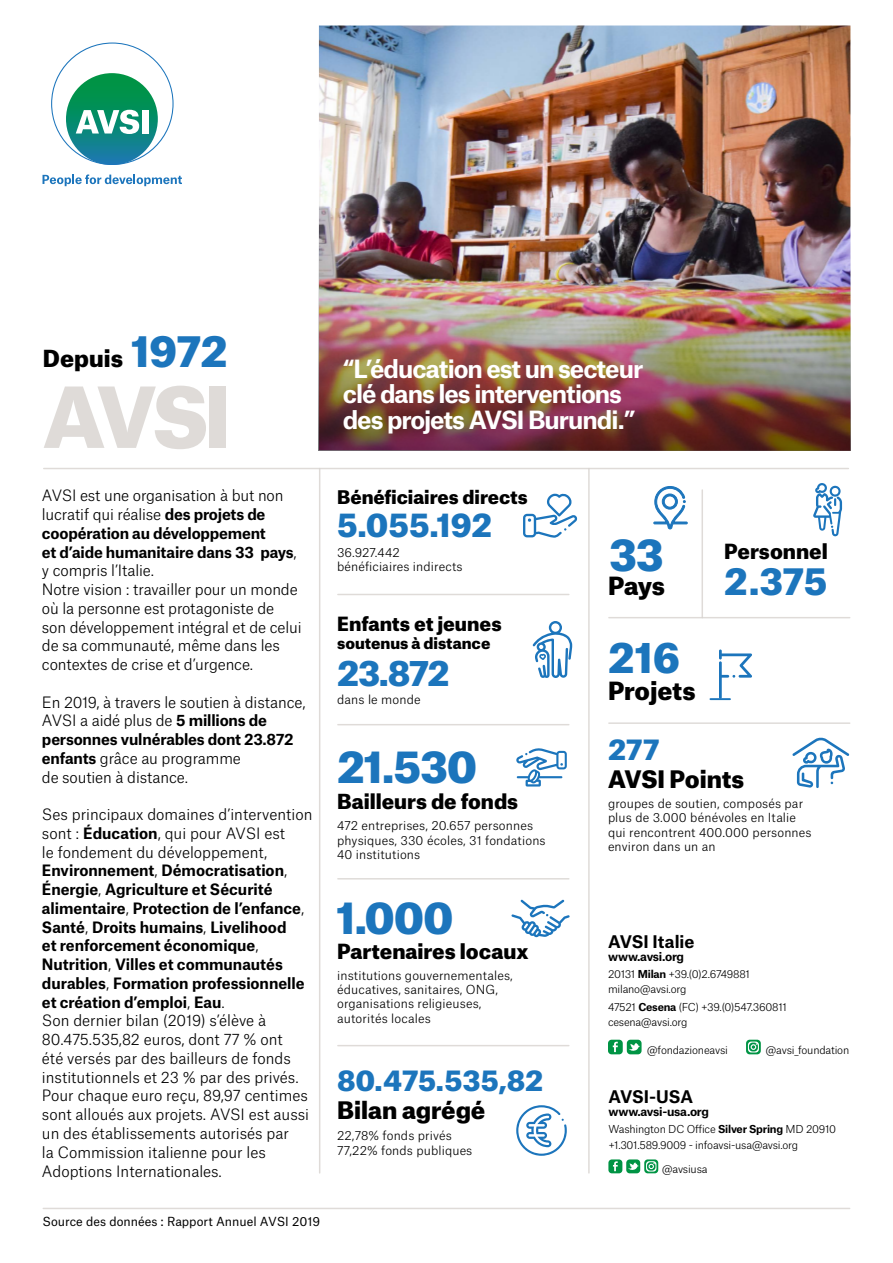
<style>
.page{position:relative;width:893px;height:1263px;background:#fff}
.page>*{position:absolute;margin:0;border:0;box-sizing:border-box;transform-origin:0 0}
.t1{font:900 80.25px "Atlas Grotesk";color:#d7d3cf}
.t2{font:900 42.45px "Atlas Grotesk";letter-spacing:-.03em;color:#1c75bc}
.t3{font:900 40.5px "Atlas Grotesk";color:#1c75bc}
.t4{font:900 36px "Atlas Grotesk";color:#1c75bc}
.t5{font:900 33.75px "Atlas Grotesk";color:#1c75bc}
.t6{font:900 31.5px "Atlas Grotesk";color:#1c75bc}
.t7{font:900 27.6px "Atlas Grotesk";color:#1c75bc}
.t8{font:700 24px/25.5px "Atlas Grotesk";letter-spacing:-.04em;color:#fff}
.t9{font:900 24px "Atlas Grotesk";letter-spacing:-.01em;color:#000}
.t10{font:900 23.1px "Atlas Grotesk";color:#000}
.t11{font:900 22.5px "Atlas Grotesk";color:#000}
.t12{font:900 19.95px "Atlas Grotesk";color:#000}
.t13{font:900 19.8px "Atlas Grotesk";color:#000}
.t14{font:900 18.75px "Atlas Grotesk";color:#000}
.t15{font:900 18px "Atlas Grotesk";color:#000}
.t16{font:700 16.65px "Atlas Grotesk";color:#000}
.t17{font:300 15px/18.8px "Atlas Grotesk";color:#000}
.t18{font:900 15px "Atlas Grotesk";color:#000}
.t19{font:300 12px/14.4px "Atlas Grotesk";letter-spacing:.01em;color:#000}
.t20{font:12px "Atlas Grotesk";color:#000}
.t21{font:700 11.7px "Atlas Grotesk";letter-spacing:-.025em;color:#000}
.t22{font:300 10.5px/15px "Atlas Grotesk";letter-spacing:-.02em;color:#000}
.s1{font-size:41.4px;color:#1c75bc}
.s2{font-weight:700}
</style>
<div class="page">
<svg style="left:51px;top:43px;width:123px;height:122px"></svg>
<div style="left:142px;top:110px;width:6px;height:24px;background:#fff"></div>
<svg style="left:43px;top:174px;width:139px;height:12px"></svg>
<svg style="left:516px;top:1105px;width:51px;height:51px"></svg>
<svg style="left:792px;top:737px;width:57px;height:51px"></svg>
<svg style="left:746px;top:1040px;width:15px;height:14px"></svg>
<svg style="left:748px;top:1041px;width:11px;height:11px"></svg>
<svg style="left:749px;top:1042px;width:9px;height:9px"></svg>
<div style="left:627px;top:1040px;width:15px;height:14px;background:#009444;border-radius:4px"></div>
<svg style="left:629px;top:1043px;width:11px;height:8px"></svg>
<div style="left:608px;top:1040px;width:15px;height:14px;background:#009444;border-radius:4px"></div>
<svg style="left:613px;top:1042px;width:5px;height:10px"></svg>
<div style="left:626px;top:1159px;width:14px;height:14px;background:#009444;border-radius:3px"></div>
<svg style="left:628px;top:1162px;width:11px;height:8px"></svg>
<div style="left:608px;top:1159px;width:14px;height:14px;background:#009444;border-radius:3px"></div>
<svg style="left:613px;top:1161px;width:5px;height:10px"></svg>
<svg style="left:644px;top:1159px;width:14px;height:14px"></svg>
<svg style="left:646px;top:1161px;width:10px;height:10px"></svg>
<svg style="left:647px;top:1162px;width:8px;height:8px"></svg>
<svg style="left:653px;top:486px;width:35px;height:44px"></svg>
<svg style="left:516px;top:748px;width:51px;height:38px"></svg>
<svg style="left:511px;top:899px;width:59px;height:38px"></svg>
<svg style="left:813px;top:483px;width:29px;height:53px"></svg>
<hr style="left:319px;top:468px;width:1px;height:705px;background:#d7d3cf">
<hr style="left:588px;top:468px;width:2px;height:705px;background:#d7d3cf">
<hr style="left:701px;top:490px;width:2px;height:128px;background:#d7d3cf">
<hr style="left:609px;top:617px;width:241px;height:1px;background:#d7d3cf">
<hr style="left:609px;top:722px;width:241px;height:2px;background:#d7d3cf">
<hr style="left:43px;top:1208px;width:807px;height:1px;background:#d7d3cf">
<svg style="left:533px;top:621px;width:39px;height:57px"></svg>
<hr style="left:338px;top:594px;width:231px;height:1px;background:#d7d3cf">
<hr style="left:338px;top:724px;width:231px;height:1px;background:#d7d3cf">
<hr style="left:338px;top:878px;width:231px;height:1px;background:#d7d3cf">
<hr style="left:338px;top:1045px;width:231px;height:1px;background:#d7d3cf">
<svg style="left:719px;top:649px;width:33px;height:50px"></svg>
<hr style="left:710px;top:698px;width:20px;height:2px;background:#1c75bc">
<hr style="left:44px;top:468px;width:804px;height:1px;background:#d7d3cf">
<svg style="left:523px;top:493px;width:54px;height:45px"></svg>
<img style="left:319px;top:26px;width:531px;height:182px">
<img style="left:319px;top:208px;width:531px;height:243px">
<h3 class="t11" style="left:43px;top:340px;width:186px">Depuis <span class="s1">1972</span></h3>
<h1 class="t1" style="left:43px;top:351px;width:190px">AVSI</h1>
<p class="t17" style="left:42px;top:485px;width:261px">AVSI est une organisation à but non lucratif qui réalise <span class="s2">des projets de coopération au développement<br>et d’aide humanitaire dans 33 pays</span>, y compris l’Italie.<br>Notre vision : travailler pour un monde où la personne est protagoniste de son développement intégral et de celui de sa communauté, même dans les contextes de crise et d’urgence.</p>
<p class="t17" style="left:42px;top:691px;width:265px">En 2019, à travers le soutien à distance,<br>AVSI a aidé plus de <span class="s2">5 millions de personnes vulnérables dont 23.872 enfants</span> grâce au programme<br>de soutien à distance.</p>
<p class="t17" style="left:42px;top:804px;width:272px">Ses principaux domaines d’intervention sont : <span class="s2">Éducation</span>, qui pour AVSI est<br>le fondement du développement, <span class="s2">Environnement</span>, <span class="s2">Démocratisation</span>, <span class="s2">Énergie</span>, <span class="s2">Agriculture et Sécurité alimentaire</span>, <span class="s2">Protection de l’enfance</span>, <span class="s2">Santé</span>, <span class="s2">Droits humains</span>, <span class="s2">Livelihood<br>et renforcement économique</span>, <span class="s2">Nutrition</span>, <span class="s2">Villes et communautés durables</span>, <span class="s2">Formation professionnelle et création d’emploi</span>, <span class="s2">Eau</span>.<br>Son dernier bilan (2019) s’élève à 80.475.535,82 euros, dont 77 % ont<br>été versés par des bailleurs de fonds institutionnels et 23 % par des privés.<br>Pour chaque euro reçu, 89,97 centimes sont alloués aux projets. AVSI est aussi un des établissements autorisés par<br>la Commission italienne pour les Adoptions Internationales.</p>
<p class="t20" style="left:43px;top:1212px;width:279px">Source des données : Rapport Annuel AVSI 2019</p>
<h3 class="t8" style="left:343px;top:353px;width:302px">“L’éducation est un secteur clé dans les interventions des projets AVSI Burundi.”</h3>
<p class="t15" style="left:337px;top:482px;width:192px">Bénéficiaires directs</p>
<h3 class="t6" style="left:337px;top:498px;width:156px">5.055.192</h3>
<p class="t19" style="left:337px;top:545px;width:127px;line-height:13.5px">36.927.442 bénéficiaires indirects</p>
<h2 class="t2" style="left:609px;top:519px;width:56px">33</h2>
<h3 class="t9" style="left:608px;top:566px;width:59px">Pays</h3>
<p class="t14" style="left:337px;top:609px;width:166px">Enfants et jeunes</p>
<p class="t18" style="left:337px;top:631px;width:155px">soutenus à distance</p>
<h3 class="t3" style="left:608px;top:624px;width:74px">216</h3>
<h3 class="t9" style="left:608px;top:671px;width:89px">Projets</h3>
<h3 class="t5" style="left:337px;top:645px;width:114px">23.872</h3>
<p class="t19" style="left:337px;top:691px;width:85px">dans le monde</p>
<h3 class="t12" style="left:724px;top:535px;width:105px">Personnel</h3>
<h3 class="t4" style="left:724px;top:552px;width:105px">2.375</h3>
<h2 class="t2" style="left:337px;top:731px;width:142px">21.530</h2>
<h3 class="t13" style="left:337px;top:785px;width:183px">Bailleurs de fonds</h3>
<p class="t19" style="left:337px;top:817px;width:210px">472 entreprises, 20.657 personnes physiques, 330 écoles, 31 fondations<br>40 institutions</p>
<h2 class="t2" style="left:337px;top:883px;width:118px">1.000</h2>
<h3 class="t12" style="left:337px;top:935px;width:193px">Partenaires locaux</h3>
<p class="t19" style="left:337px;top:967px;width:177px">institutions gouvernementales, éducatives, sanitaires, ONG, organisations religieuses, autorités locales</p>
<h3 class="t7" style="left:337px;top:1057px;width:208px">80.475.535,82</h3>
<h3 class="t10" style="left:337px;top:1091px;width:150px">Bilan agrégé</h3>
<p class="t19" style="left:337px;top:1127px;width:137px">22,78% fonds privés<br>77,22% fonds publiques</p>
<h3 class="t7" style="left:608px;top:727px;width:53px">277</h3>
<h3 class="t10" style="left:608px;top:760px;width:138px">AVSI Points</h3>
<p class="t19" style="left:608px;top:795px;width:205px">groupes de soutien, composés par plus de 3.000 bénévoles en Italie qui rencontrent 400.000 personnes environ dans un an</p>
<p class="t16" style="left:608px;top:928px;width:88px">AVSI Italie</p>
<p class="t21" style="left:608px;top:947px;width:78px">www.avsi.org</p>
<p class="t22" style="left:608px;top:966px;width:144px">20131 <span class="s2">Milan</span> +39.(0)2.6749881 milano@avsi.org</p>
<p class="t22" style="left:608px;top:999px;width:180px">47521 <span class="s2">Cesena</span> (FC) +39.(0)547.360811 cesena@avsi.org</p>
<p class="t22" style="left:647px;top:1042px;width:82px">@fondazioneavsi</p>
<p class="t22" style="left:766px;top:1042px;width:85px">@avsi_foundation</p>
<p class="t16" style="left:608px;top:1083px;width:86px">AVSI-USA</p>
<p class="t21" style="left:608px;top:1102px;width:102px">www.avsi-usa.org</p>
<p class="t22" style="left:608px;top:1119px;width:229px;line-height:16.5px">Washington DC Office <span class="s2">Silver Spring</span> MD 20910 +1.301.589.9009 - infoavsi-usa@avsi.org</p>
<p class="t22" style="left:662px;top:1161px;width:47px">@avsiusa</p>
</div>
